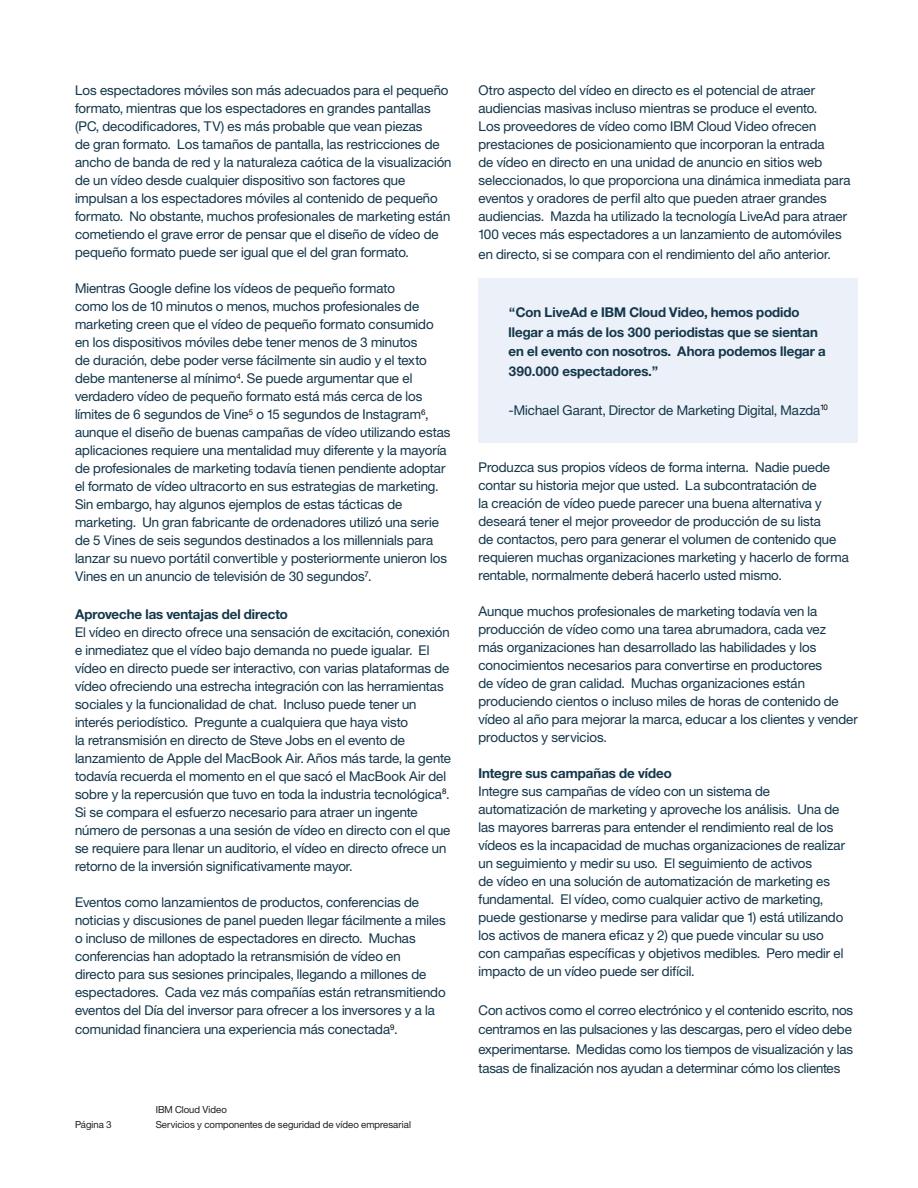
<style>
.page{position:relative;width:918px;height:1188px;background:#fff}
.page>*{position:absolute;margin:0;border:0;box-sizing:border-box;transform-origin:0 0}
.Body_First_Paragraph{font:13.5px/18px "Helv Neue Romanfor IBM";color:#15374b}
.Body_First_Paragraph-2{font:13.5px/19.5px "Helv Neue Boldfor IBM";color:#15374b}
.t1{font:9.75px/14.7px "Helv Neue Romanfor IBM";color:#231f20}
</style>
<div class="page">
<div style="left:478px;top:278px;width:380px;height:165px;background:#ecf1f9"></div>
<p class="Body_First_Paragraph" style="left:75px;top:81px;width:378px">Los espectadores móviles son más adecuados para el pequeño formato, mientras que los espectadores en grandes pantallas (PC, decodificadores, TV) es más probable que vean piezas<br>de gran formato. Los tamaños de pantalla, las restricciones de ancho de banda de red y la naturaleza caótica de la visualización de un vídeo desde cualquier dispositivo son factores que impulsan a los espectadores móviles al contenido de pequeño formato. No obstante, muchos profesionales de marketing están cometiendo el grave error de pensar que el diseño de vídeo de pequeño formato puede ser igual que el del gran formato.</p>
<p class="Body_First_Paragraph" style="left:75px;top:279px;width:377px">Mientras Google define los vídeos de pequeño formato<br>como los de 10 minutos o menos, muchos profesionales de marketing creen que el vídeo de pequeño formato consumido en los dispositivos móviles debe tener menos de 3 minutos<br>de duración, debe poder verse fácilmente sin audio y el texto debe mantenerse al mínimo<sup>4</sup>. Se puede argumentar que el verdadero vídeo de pequeño formato está más cerca de los límites de 6 segundos de Vine<sup>5</sup> o 15 segundos de Instagram<sup>6</sup>, aunque el diseño de buenas campañas de vídeo utilizando estas aplicaciones requiere una mentalidad muy diferente y la mayoría de profesionales de marketing todavía tienen pendiente adoptar el formato de vídeo ultracorto en sus estrategias de marketing.<br>Sin embargo, hay algunos ejemplos de estas tácticas de marketing. Un gran fabricante de ordenadores utilizó una serie de 5 Vines de seis segundos destinados a los millennials para lanzar su nuevo portátil convertible y posteriormente unieron los Vines en un anuncio de televisión de 30 segundos<sup>7</sup>.</p>
<p class="Body_First_Paragraph-2" style="left:75px;top:604px;width:214px">Aproveche las ventajas del directo</p>
<p class="Body_First_Paragraph" style="left:75px;top:623px;width:378px">El vídeo en directo ofrece una sensación de excitación, conexión e inmediatez que el vídeo bajo demanda no puede igualar. El vídeo en directo puede ser interactivo, con varias plataformas de vídeo ofreciendo una estrecha integración con las herramientas sociales y la funcionalidad de chat. Incluso puede tener un interés periodístico. Pregunte a cualquiera que haya visto<br>la retransmisión en directo de Steve Jobs en el evento de lanzamiento de Apple del MacBook Air. Años más tarde, la gente todavía recuerda el momento en el que sacó el MacBook Air del sobre y la repercusión que tuvo en toda la industria tecnológica<sup>8</sup>.<br>Si se compara el esfuerzo necesario para atraer un ingente número de personas a una sesión de vídeo en directo con el que se requiere para llenar un auditorio, el vídeo en directo ofrece un retorno de la inversión significativamente mayor.</p>
<p class="Body_First_Paragraph" style="left:75px;top:893px;width:372px">Eventos como lanzamientos de productos, conferencias de noticias y discusiones de panel pueden llegar fácilmente a miles o incluso de millones de espectadores en directo. Muchas conferencias han adoptado la retransmisión de vídeo en<br>directo para sus sesiones principales, llegando a millones de espectadores. Cada vez más compañías están retransmitiendo eventos del Día del inversor para ofrecer a los inversores y a la</p>
<p class="Body_First_Paragraph" style="left:75px;top:1020px;width:324px">comunidad financiera una experiencia más conectada<sup>9</sup>.</p>
<p class="t1" style="left:75px;top:1117px;width:38px">Página 3</p>
<p class="t1" style="left:156px;top:1102px;width:257px">IBM Cloud Video<br>Servicios y componentes de seguridad de vídeo empresarial</p>
<p class="Body_First_Paragraph" style="left:478px;top:81px;width:374px">Otro aspecto del vídeo en directo es el potencial de atraer audiencias masivas incluso mientras se produce el evento.<br>Los proveedores de vídeo como IBM Cloud Video ofrecen prestaciones de posicionamiento que incorporan la entrada<br>de vídeo en directo en una unidad de anuncio en sitios web seleccionados, lo que proporciona una dinámica inmediata para eventos y oradores de perfil alto que pueden atraer grandes audiencias. Mazda ha utilizado la tecnología LiveAd para atraer 100 veces más espectadores a un lanzamiento de automóviles</p>
<p class="Body_First_Paragraph" style="left:478px;top:245px;width:354px">en directo, si se compara con el rendimiento del año anterior.</p>
<p class="Body_First_Paragraph-2" style="left:508px;top:302px;width:319px">“Con LiveAd e IBM Cloud Video, hemos podido llegar a más de los 300 periodistas que se sientan en el evento con nosotros. Ahora podemos llegar a 390.000 espectadores.”</p>
<p class="Body_First_Paragraph" style="left:508px;top:401px;width:321px">-Michael Garant, Director de Marketing Digital, Mazda<sup>10</sup></p>
<p class="Body_First_Paragraph" style="left:478px;top:458px;width:372px">Produzca sus propios vídeos de forma interna. Nadie puede contar su historia mejor que usted. La subcontratación de<br>la creación de vídeo puede parecer una buena alternativa y deseará tener el mejor proveedor de producción de su lista<br>de contactos, pero para generar el volumen de contenido que requieren muchas organizaciones marketing y hacerlo de forma rentable, normalmente deberá hacerlo usted mismo.</p>
<p class="Body_First_Paragraph" style="left:478px;top:602px;width:381px">Aunque muchos profesionales de marketing todavía ven la producción de vídeo como una tarea abrumadora, cada vez<br>más organizaciones han desarrollado las habilidades y los conocimientos necesarios para convertirse en productores<br>de vídeo de gran calidad. Muchas organizaciones están produciendo cientos o incluso miles de horas de contenido de vídeo al año para mejorar la marca, educar a los clientes y vender productos y servicios.</p>
<p class="Body_First_Paragraph-2" style="left:478px;top:763px;width:195px">Integre sus campañas de vídeo</p>
<p class="Body_First_Paragraph" style="left:478px;top:782px;width:368px">Integre sus campañas de vídeo con un sistema de automatización de marketing y aproveche los análisis. Una de las mayores barreras para entender el rendimiento real de los vídeos es la incapacidad de muchas organizaciones de realizar un seguimiento y medir su uso. El seguimiento de activos<br>de vídeo en una solución de automatización de marketing es fundamental. El vídeo, como cualquier activo de marketing, puede gestionarse y medirse para validar que 1) está utilizando los activos de manera eficaz y 2) que puede vincular su uso con campañas específicas y objetivos medibles. Pero medir el impacto de un vídeo puede ser difícil.</p>
<p class="Body_First_Paragraph" style="left:478px;top:1000px;width:376px;line-height:19.5px;text-align:justify">Con activos como el correo electrónico y el contenido escrito, nos centramos en las pulsaciones y las descargas, pero el vídeo debe experimentarse. Medidas como los tiempos de visualización y las tasas de finalización nos ayudan a determinar cómo los clientes</p>
</div>
